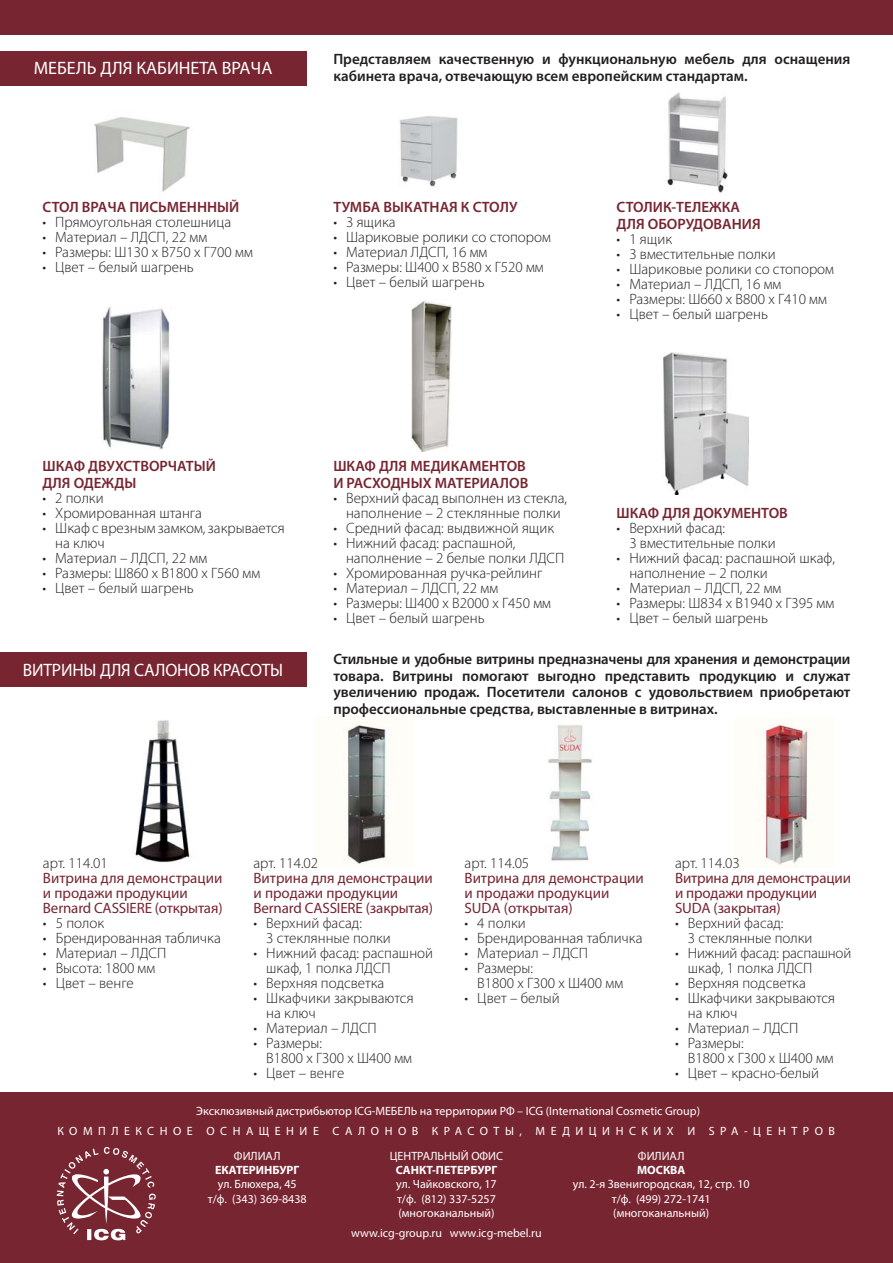
<style>
.page{position:relative;width:893px;height:1263px;background:#fff}
.page>*{position:absolute;margin:0;border:0;box-sizing:border-box;transform-origin:0 0}
.t1{font:18px "Myriad Pro";letter-spacing:-.01em;color:#fff}
.t2{font:300 15px/15px "Myriad Pro";color:#231f20}
.t3{font:600 15px/16.5px "Myriad Pro";color:#231f20}
.t4{font:15px/15px "Myriad Pro";letter-spacing:-.005em;color:#772531}
.t5{font:600 15px/16.5px "Myriad Pro";color:#772531}
.t6{font:12px/14.4px "Myriad Pro";color:#fff;text-align:center}
.t7{font:12px "Myriad Pro";letter-spacing:.46em;color:#fff}
.t8{font:700 12px "Myriad Pro";color:#fff}
</style>
<div class="page">
<img style="left:343px;top:722px;width:52px;height:144px">
<img style="left:94px;top:117px;width:96px;height:75px">
<img style="left:663px;top:352px;width:85px;height:142px">
<img style="left:102px;top:306px;width:68px;height:143px">
<img style="left:411px;top:301px;width:41px;height:150px">
<img style="left:667px;top:92px;width:61px;height:101px">
<img style="left:399px;top:116px;width:59px;height:71px">
<img style="left:757px;top:719px;width:53px;height:146px">
<img style="left:548px;top:725px;width:44px;height:136px">
<img style="left:135px;top:720px;width:55px;height:143px">
<div style="left:0;top:1092px;width:893px;height:171px;background:#772531"></div>
<div style="left:0;top:0;width:893px;height:34px;background:#772531"></div>
<svg style="left:57px;top:1147px;width:99px;height:93px"></svg>
<div style="left:0;top:51px;width:306px;height:34px;background:#772531"></div>
<div style="left:0;top:653px;width:306px;height:34px;background:#772531"></div>
<p class="t1" style="left:34px;top:61px;width:240px">МЕБЕЛЬ ДЛЯ КАБИНЕТА ВРАЧА</p>
<p class="t5" style="left:42px;top:199px;width:198px">СТОЛ ВРАЧА ПИСЬМЕНННЫЙ</p>
<p class="t2" style="left:42px;top:215px;width:190px">• Прямоугольная столешница</p>
<p class="t2" style="left:42px;top:230px;width:166px">• Материал – ЛДСП, 22 мм</p>
<p class="t2" style="left:42px;top:245px;width:212px">• Размеры: Ш130 х В750 х Г700 мм</p>
<p class="t2" style="left:42px;top:260px;width:153px">• Цвет – белый шагрень</p>
<p class="t3" style="left:333px;top:51px;width:519px">Представляем качественную и функциональную мебель для оснащения кабинета врача, отвечающую всем европейским стандартам.</p>
<p class="t5" style="left:333px;top:199px;width:186px">ТУМБА ВЫКАТНАЯ К СТОЛУ</p>
<p class="t2" style="left:333px;top:215px;width:64px">• 3 ящика</p>
<p class="t2" style="left:333px;top:230px;width:219px">• Шариковые ролики со стопором</p>
<p class="t2" style="left:333px;top:245px;width:156px">• Материал ЛДСП, 16 мм</p>
<p class="t2" style="left:333px;top:260px;width:212px">• Размеры: Ш400 х В580 х Г520 мм</p>
<p class="t2" style="left:333px;top:275px;width:153px">• Цвет – белый шагрень</p>
<p class="t5" style="left:616px;top:199px;width:146px">СТОЛИК-ТЕЛЕЖКА<br>ДЛЯ ОБОРУДОВАНИЯ</p>
<p class="t2" style="left:616px;top:231px;width:57px">• 1 ящик</p>
<p class="t2" style="left:616px;top:246px;width:161px">• 3 вместительные полки</p>
<p class="t2" style="left:616px;top:261px;width:219px">• Шариковые ролики со стопором</p>
<p class="t2" style="left:616px;top:276px;width:166px">• Материал – ЛДСП, 16 мм</p>
<p class="t2" style="left:616px;top:291px;width:212px">• Размеры: Ш660 х В800 х Г410 мм</p>
<p class="t2" style="left:616px;top:306px;width:153px">• Цвет – белый шагрень</p>
<p class="t5" style="left:42px;top:458px;width:175px">ШКАФ ДВУХСТВОРЧАТЫЙ<br>ДЛЯ ОДЕЖДЫ</p>
<p class="t2" style="left:42px;top:490px;width:63px">• 2 полки</p>
<p class="t2" style="left:42px;top:505px;width:161px">• Хромированная штанга</p>
<p class="t2" style="left:55px;top:520px;width:231px;text-indent:-13px">• Шкаф с врезным замком, закрывается на ключ</p>
<p class="t2" style="left:42px;top:550px;width:166px">• Материал – ЛДСП, 22 мм</p>
<p class="t2" style="left:42px;top:565px;width:219px">• Размеры: Ш860 х В1800 х Г560 мм</p>
<p class="t2" style="left:42px;top:580px;width:153px">• Цвет – белый шагрень</p>
<p class="t1" style="left:23px;top:663px;width:262px">ВИТРИНЫ ДЛЯ САЛОНОВ КРАСОТЫ</p>
<p class="t5" style="left:333px;top:458px;width:196px">ШКАФ ДЛЯ МЕДИКАМЕНТОВ<br>И РАСХОДНЫХ МАТЕРИАЛОВ</p>
<p class="t2" style="left:333px;top:490px;width:235px;text-align:center">• Верхний фасад выполнен из стекла, наполнение – 2 стеклянные полки</p>
<p class="t2" style="left:333px;top:520px;width:222px">• Средний фасад: выдвижной ящик</p>
<p class="t2" style="left:346px;top:535px;width:220px;text-indent:-13px">• Нижний фасад: распашной, наполнение – 2 белые полки ЛДСП</p>
<p class="t2" style="left:333px;top:565px;width:211px">• Хромированная ручка-рейлинг</p>
<p class="t2" style="left:333px;top:580px;width:166px">• Материал – ЛДСП, 22 мм</p>
<p class="t2" style="left:333px;top:595px;width:219px">• Размеры: Ш400 х В2000 х Г450 мм</p>
<p class="t2" style="left:333px;top:610px;width:153px">• Цвет – белый шагрень</p>
<p class="t5" style="left:616px;top:505px;width:173px">ШКАФ ДЛЯ ДОКУМЕНТОВ</p>
<p class="t2" style="left:629px;top:520px;width:148px;text-indent:-13px">• Верхний фасад:<br>3 вместительные полки</p>
<p class="t2" style="left:629px;top:550px;width:207px;text-indent:-13px">• Нижний фасад: распашной шкаф, наполнение – 2 полки</p>
<p class="t2" style="left:616px;top:580px;width:166px">• Материал – ЛДСП, 22 мм</p>
<p class="t2" style="left:616px;top:595px;width:219px">• Размеры: Ш834 х В1940 х Г395 мм</p>
<p class="t2" style="left:616px;top:610px;width:153px">• Цвет – белый шагрень</p>
<p class="t3" style="left:333px;top:651px;width:519px;text-align:justify">Стильные и удобные витрины предназначены для хранения и демонстрации товара. Витрины помогают выгодно представить продукцию и служат увеличению продаж. Посетители салонов с удовольствием приобретают профессиональные средства, выставленные в витринах.</p>
<p class="t2" style="left:43px;top:855px;width:66px">арт. 114.01</p>
<p class="t4" style="left:43px;top:871px;width:181px">Витрина для демонстрации и продажи продукции<br>Bernard CASSIERE (открытая)</p>
<p class="t2" style="left:43px;top:915px;width:63px">• 5 полок</p>
<p class="t2" style="left:43px;top:930px;width:179px">• Брендированная табличка</p>
<p class="t2" style="left:43px;top:945px;width:125px">• Материал – ЛДСП</p>
<p class="t2" style="left:43px;top:960px;width:114px">• Высота: 1800 мм</p>
<p class="t2" style="left:43px;top:975px;width:92px">• Цвет – венге</p>
<p class="t2" style="left:253px;top:855px;width:66px">арт. 114.02</p>
<p class="t4" style="left:253px;top:871px;width:181px">Витрина для демонстрации и продажи продукции<br>Bernard CASSIERE (закрытая)</p>
<p class="t2" style="left:266px;top:915px;width:126px;text-indent:-13px">• Верхний фасад:<br>3 стеклянные полки</p>
<p class="t2" style="left:266px;top:945px;width:168px;text-indent:-13px">• Нижний фасад: распашной шкаф, 1 полка ЛДСП</p>
<p class="t2" style="left:253px;top:975px;width:132px">• Верхняя подсветка</p>
<p class="t2" style="left:266px;top:990px;width:149px;text-indent:-13px">• Шкафчики закрываются на ключ</p>
<p class="t2" style="left:253px;top:1020px;width:125px">• Материал – ЛДСП</p>
<p class="t2" style="left:266px;top:1035px;width:147px;text-indent:-13px">• Размеры:<br>В1800 х Г300 х Ш400 мм</p>
<p class="t2" style="left:253px;top:1065px;width:92px">• Цвет – венге</p>
<p class="t2" style="left:464px;top:855px;width:66px">арт. 114.05</p>
<p class="t4" style="left:464px;top:871px;width:181px">Витрина для демонстрации и продажи продукции<br>SUDA (открытая)</p>
<p class="t2" style="left:464px;top:915px;width:63px">• 4 полки</p>
<p class="t2" style="left:464px;top:930px;width:179px">• Брендированная табличка</p>
<p class="t2" style="left:464px;top:945px;width:125px">• Материал – ЛДСП</p>
<p class="t2" style="left:477px;top:960px;width:147px;text-indent:-13px">• Размеры:<br>В1800 х Г300 х Ш400 мм</p>
<p class="t2" style="left:464px;top:990px;width:97px">• Цвет – белый</p>
<p class="t2" style="left:675px;top:855px;width:66px">арт. 114.03</p>
<p class="t4" style="left:675px;top:871px;width:177px">Витрина для демонстрации и продажи продукции<br>SUDA (закрытая)</p>
<p class="t2" style="left:688px;top:915px;width:126px;text-indent:-13px">• Верхний фасад:<br>3 стеклянные полки</p>
<p class="t2" style="left:688px;top:945px;width:165px;text-indent:-13px">• Нижний фасад: распашной шкаф, 1 полка ЛДСП</p>
<p class="t2" style="left:675px;top:975px;width:132px">• Верхняя подсветка</p>
<p class="t2" style="left:688px;top:990px;width:149px;text-indent:-13px">• Шкафчики закрываются на ключ</p>
<p class="t2" style="left:675px;top:1020px;width:125px">• Материал – ЛДСП</p>
<p class="t2" style="left:688px;top:1035px;width:147px;text-indent:-13px">• Размеры:<br>В1800 х Г300 х Ш400 мм</p>
<p class="t2" style="left:675px;top:1065px;width:145px">• Цвет – красно-белый</p>
<p class="t6" style="left:196px;top:1104px;width:505px">Эксклюзивный дистрибьютор ICG-МЕБЕЛЬ на территории РФ – ICG (International Cosmetic Group)</p>
<p class="t6" style="left:234px;top:1149px;width:48px">ФИЛИАЛ</p>
<p class="t8" style="left:215px;top:1163px;width:86px">ЕКАТЕРИНБУРГ</p>
<p class="t6" style="left:208px;top:1178px;width:100px">ул. Блюхера, 45 т/ф. (343) 369-8438</p>
<p class="t7" style="left:58px;top:1126px;width:779px">КОМПЛЕКСНОЕ ОСНАЩЕНИЕ САЛОНОВ КРАСОТЫ, МЕДИЦИНСКИХ И SPA-ЦЕНТРОВ</p>
<p class="t6" style="left:390px;top:1149px;width:115px">ЦЕНТРАЛЬНЫЙ ОФИС</p>
<p class="t8" style="left:396px;top:1163px;width:103px">САНКТ-ПЕТЕРБУРГ</p>
<p class="t6" style="left:396px;top:1178px;width:102px;text-align:justify">ул. Чайковского, 17 т/ф. (812) 337-5257 (многоканальный)</p>
<p class="t6" style="left:351px;top:1226px;width:192px">www.icg-group.ru www.icg-mebel.ru</p>
<p class="t6" style="left:638px;top:1149px;width:48px">ФИЛИАЛ</p>
<p class="t8" style="left:637px;top:1163px;width:50px">МОСКВА</p>
<p class="t6" style="left:573px;top:1178px;width:178px">ул. 2-я Звенигородская, 12, стр. 10 т/ф. (499) 272-1741 (многоканальный)</p>
</div>
